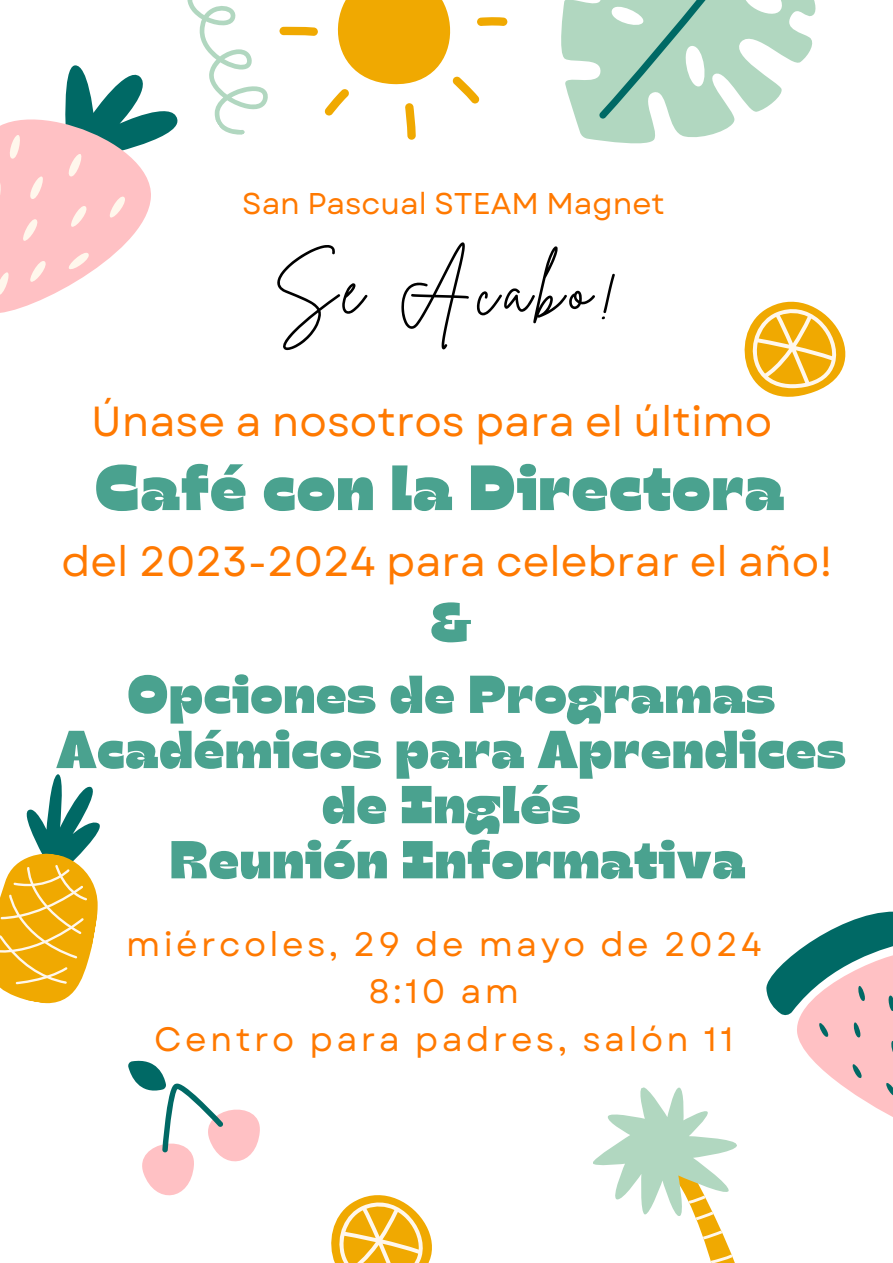
<style>
.page{position:relative;width:893px;height:1263px;background:#fff}
.page>*{position:absolute;margin:0;border:0;box-sizing:border-box;transform-origin:0 0}
.t1{font:67.5px "Brittany Signature";letter-spacing:.1em;color:#000}
.t2{font:63.75px "Gulfs Display";letter-spacing:.025em;color:#4aa28f}
.t3{font:54.75px "Gulfs Display";color:#4aa28f}
.t4{font:53.25px/55.1px "Gulfs Display";letter-spacing:.025em;color:#4aa28f;text-align:center}
.t5{font:42px "Garet";color:#ff7900}
.t6{font:33.75px/47.8px "Garet";letter-spacing:.1em;color:#ff7900;text-align:center}
.t7{font:30px "Garet";color:#ff7900}
</style>
<div class="page">
<svg style="left:766px;top:911px;width:127px;height:206px"></svg>
<svg style="left:593px;top:1087px;width:144px;height:176px"></svg>
<svg style="left:561px;top:0;width:254px;height:143px"></svg>
<svg style="left:128px;top:1060px;width:132px;height:135px"></svg>
<svg style="left:744px;top:302px;width:101px;height:95px"></svg>
<svg style="left:0;top:0;width:507px;height:313px"></svg>
<svg style="left:0;top:774px;width:100px;height:230px"></svg>
<svg style="left:331px;top:1195px;width:101px;height:68px"></svg>
<h3 class="t7" style="left:242px;top:182px;width:424px">San Pascual STEAM Magnet</h3>
<p class="t1" style="left:274px;top:246px;width:346px">Se Acabo!</p>
<p class="t5" style="left:91px;top:391px;width:682px">Únase a nosotros para el último</p>
<p class="t2" style="left:95px;top:446px;width:690px">Café con la Directora</p>
<p class="t5" style="left:62px;top:531px;width:772px">del 2023-2024 para celebrar el año!</p>
<h1 class="t3" style="left:430px;top:587px;width:43px">&amp;</h1>
<p class="t4" style="left:57px;top:664px;width:790px">Opciones de Programas<br>Académicos para Aprendices de Inglés<br>Reunión Informativa</p>
<p class="t6" style="left:126px;top:920px;width:637px">miércoles, 29 de mayo de 2024<br>8:10 am<br>Centro para padres, salón 11</p>
</div>
